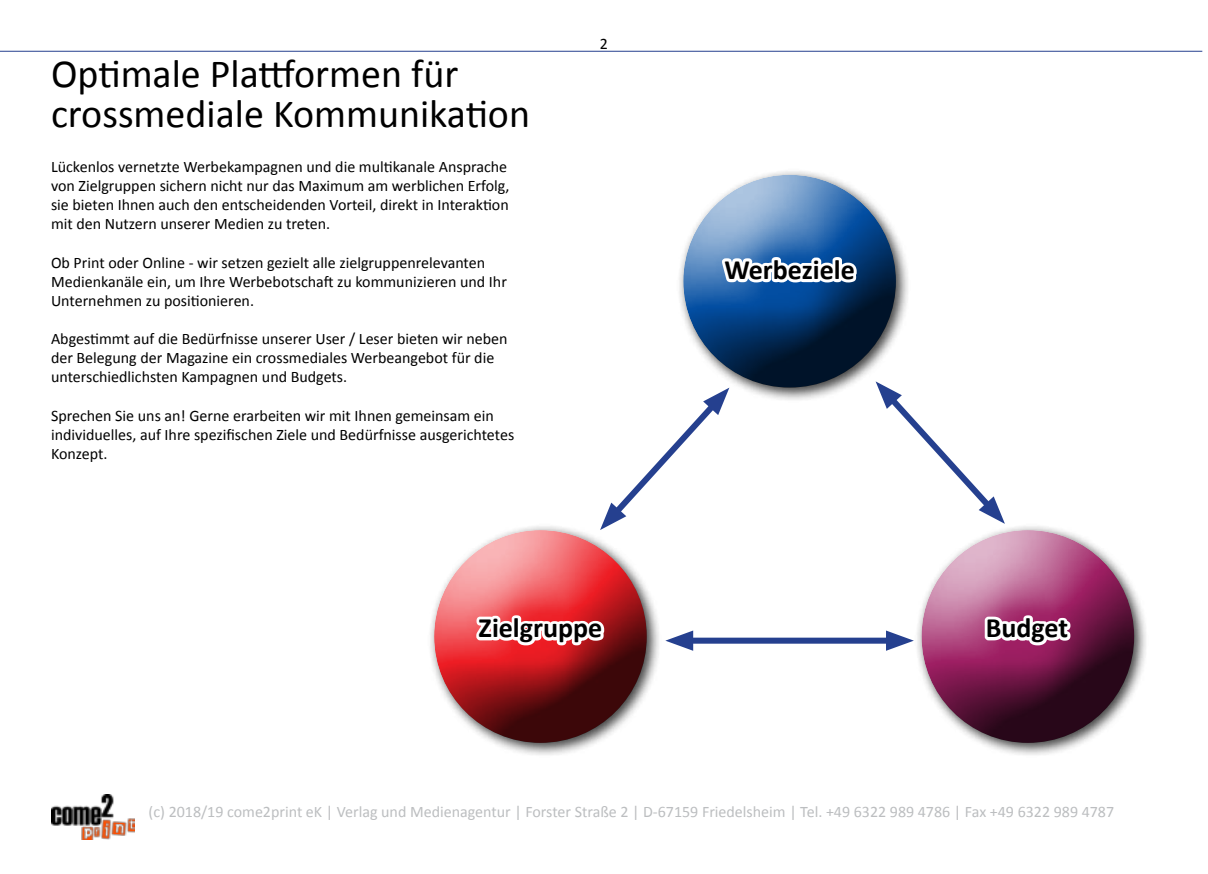
<style>
.page{position:relative;width:1208px;height:874px;background:#fff}
.page>*{position:absolute;margin:0;border:0;box-sizing:border-box;transform-origin:0 0}
.t1{font:40px/40px "Calibri";color:#000}
.t2{font:700 28px "Calibri";color:#000}
.t3{font:16px/19.2px "Calibri";color:#000}
.t4{font:16px "Calibri";color:#bcbec0}
</style>
<div class="page">
<hr style="left:0;top:51px;width:1202px;height:1px;background:#25408f">
<img style="left:51px;top:794px;width:83px;height:45px">
<div style="left:676px;top:168px;width:235px;height:234px;background:#000;opacity:.75"></div>
<div style="left:680px;top:171px;width:216px;height:144px;background:#fff;opacity:.75"></div>
<div style="left:680px;top:197px;width:216px;height:192px;background:#000;opacity:.75"></div>
<div style="left:427px;top:523px;width:235px;height:234px;background:#000;opacity:.75"></div>
<div style="left:431px;top:526px;width:216px;height:144px;background:#fff;opacity:.75"></div>
<div style="left:431px;top:552px;width:216px;height:192px;background:#000;opacity:.75"></div>
<div style="left:914px;top:523px;width:235px;height:234px;background:#000;opacity:.75"></div>
<div style="left:919px;top:526px;width:216px;height:144px;background:#fff;opacity:.75"></div>
<div style="left:919px;top:552px;width:216px;height:192px;background:#000;opacity:.75"></div>
<svg style="left:716px;top:215px;width:146px;height:114px"></svg>
<svg style="left:471px;top:610px;width:138px;height:39px"></svg>
<svg style="left:974px;top:610px;width:101px;height:39px"></svg>
<svg style="left:600px;top:387px;width:129px;height:143px"></svg>
<div style="left:682px;top:637px;width:215px;height:6px;background:#25408f"></div>
<svg style="left:665px;top:630px;width:28px;height:20px"></svg>
<svg style="left:886px;top:630px;width:28px;height:20px"></svg>
<svg style="left:875px;top:381px;width:130px;height:142px"></svg>
<h1 class="t1" style="left:51px;top:54px;width:480px">Optimale Plattformen für crossmediale Kommunikation</h1>
<p class="t3" style="left:51px;top:157px;width:460px">Lückenlos vernetzte Werbekampagnen und die multikanale Ansprache von Zielgruppen sichern nicht nur das Maximum am werblichen Erfolg, sie bieten Ihnen auch den entscheidenden Vorteil, direkt in Interaktion mit den Nutzern unserer Medien zu treten.</p>
<p class="t3" style="left:51px;top:253px;width:457px">Ob Print oder Online - wir setzen gezielt alle zielgruppenrelevanten<br>Medienkanäle ein, um Ihre Werbebotschaft zu kommunizieren und Ihr<br>Unternehmen zu positionieren.</p>
<p class="t3" style="left:51px;top:329px;width:458px">Abgestimmt auf die Bedürfnisse unserer User / Leser bieten wir neben der Belegung der Magazine ein crossmediales Werbeangebot für die unterschiedlichsten Kampagnen und Budgets.</p>
<p class="t3" style="left:51px;top:406px;width:465px">Sprechen Sie uns an! Gerne erarbeiten wir mit Ihnen gemeinsam ein individuelles, auf Ihre spezifischen Ziele und Bedürfnisse ausgerichtetes<br>Konzept.</p>
<p class="t3" style="left:600px;top:34px;width:10px">2</p>
<h2 class="t2" style="left:724px;top:252px;width:132px">Werbeziele</h2>
<h2 class="t2" style="left:478px;top:610px;width:125px">Zielgruppe</h2>
<h2 class="t2" style="left:985px;top:610px;width:84px">Budget</h2>
<p class="t4" style="left:149px;top:801px;width:967px">(c) 2018/19 come2print eK | Verlag und Medienagentur | Forster Straße 2 | D-67159 Friedelsheim | Tel. +49 6322 989 4786 | Fax +49 6322 989 4787</p>
</div>
